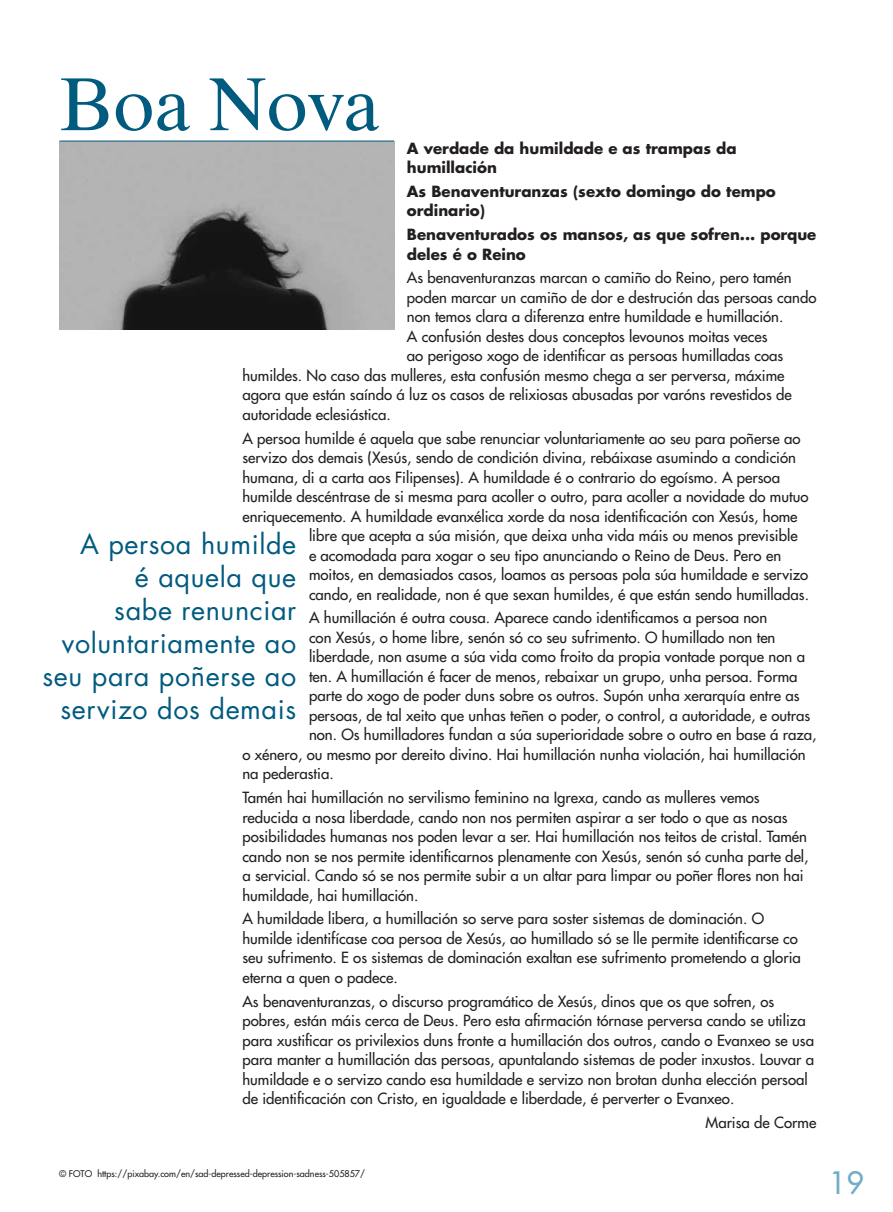
<style>
.page{position:relative;width:893px;height:1212px;background:#fff}
.page>*{position:absolute;margin:0;border:0;box-sizing:border-box;transform-origin:0 0}
.t1{font:75px "Times Ten LT Std";letter-spacing:-.01em;color:#005b7f}
.t2{font:500 30px "Futura Std";color:#72adc7}
.t3{font:27px/33px "Futura Std";letter-spacing:.02em;color:#005b7f;text-align:right}
.t4{font:500 15px/19.5px "Futura Std";color:#231f20}
.t5{font:700 15px/19.5px "Futura Std";color:#231f20}
.t6{font:500 9px "Futura Std";color:#231f20}
</style>
<div class="page">
<img style="left:60px;top:142px;width:334px;height:188px">
<hr style="left:60px;top:141px;width:334px;height:1px;background:#005b7f">
<h1 class="t1" style="left:60px;top:60px;width:322px">Boa Nova</h1>
<p class="t5" style="left:407px;top:138px;width:331px">A verdade da humildade e as trampas da humillación</p>
<p class="t5" style="left:407px;top:181px;width:370px">As Benaventuranzas (sexto domingo do tempo ordinario)</p>
<p class="t5" style="left:407px;top:224px;width:411px">Benaventurados os mansos, as que sofren... porque deles é o Reino</p>
<p class="t4" style="left:407px;top:268px;width:386px">As benaventuranzas marcan o camiño do Reino, pero tamén</p>
<p class="t4" style="left:407px;top:288px;width:411px">poden marcar un camiño de dor e destrución das persoas cando</p>
<p class="t4" style="left:407px;top:307px;width:378px">non temos clara a diferenza entre humildade e humillación.</p>
<p class="t4" style="left:407px;top:327px;width:362px">A confusión destes dous conceptos levounos moitas veces</p>
<p class="t4" style="left:407px;top:346px;width:378px">ao perigoso xogo de identificar as persoas humilladas coas</p>
<p class="t4" style="left:242px;top:366px;width:544px">humildes. No caso das mulleres, esta confusión mesmo chega a ser perversa, máxime</p>
<p class="t4" style="left:242px;top:385px;width:551px">agora que están saíndo á luz os casos de relixiosas abusadas por varóns revestidos de</p>
<p class="t4" style="left:242px;top:405px;width:150px">autoridade eclesiástica.</p>
<p class="t4" style="left:242px;top:428px;width:560px">A persoa humilde é aquela que sabe renunciar voluntariamente ao seu para poñerse ao</p>
<p class="t4" style="left:242px;top:448px;width:555px">servizo dos demais (Xesús, sendo de condición divina, rebáixase asumindo a condición</p>
<p class="t4" style="left:242px;top:467px;width:539px">humana, di a carta aos Filipenses). A humildade é o contrario do egoísmo. A persoa</p>
<p class="t4" style="left:242px;top:487px;width:568px">humilde descéntrase de si mesma para acoller o outro, para acoller a novidade do mutuo</p>
<p class="t4" style="left:242px;top:506px;width:557px">enriquecemento. A humildade evanxélica xorde da nosa identificación con Xesús, home</p>
<p class="t4" style="left:309px;top:526px;width:490px">libre que acepta a súa misión, que deixa unha vida máis ou menos previsible</p>
<p class="t4" style="left:309px;top:545px;width:474px">e acomodada para xogar o seu tipo anunciando o Reino de Deus. Pero en</p>
<p class="t4" style="left:309px;top:565px;width:501px">moitos, en demasiados casos, loamos as persoas pola súa humildade e servizo</p>
<p class="t4" style="left:309px;top:584px;width:501px">cando, en realidade, non é que sexan humildes, é que están sendo humilladas.</p>
<p class="t4" style="left:309px;top:608px;width:460px">A humillación é outra cousa. Aparece cando identificamos a persoa non</p>
<p class="t4" style="left:309px;top:628px;width:468px">con Xesús, o home libre, senón só co seu sufrimento. O humillado non ten</p>
<p class="t4" style="left:309px;top:647px;width:498px">liberdade, non asume a súa vida como froito da propia vontade porque non a</p>
<p class="t4" style="left:309px;top:667px;width:490px">ten. A humillación é facer de menos, rebaixar un grupo, unha persoa. Forma</p>
<p class="t4" style="left:309px;top:686px;width:492px">parte do xogo de poder duns sobre os outros. Supón unha xerarquía entre as</p>
<p class="t4" style="left:309px;top:706px;width:503px">persoas, de tal xeito que unhas teñen o poder, o control, a autoridade, e outras</p>
<p class="t4" style="left:309px;top:725px;width:509px">non. Os humilladores fundan a súa superioridade sobre o outro en base á raza,</p>
<p class="t4" style="left:242px;top:745px;width:565px">o xénero, ou mesmo por dereito divino. Hai humillación nunha violación, hai humillación</p>
<p class="t4" style="left:242px;top:764px;width:93px">na pederastia.</p>
<p class="t4" style="left:242px;top:788px;width:568px">Tamén hai humillación no servilismo feminino na Igrexa, cando as mulleres vemos reducida a nosa liberdade, cando non nos permiten aspirar a ser todo o que as nosas posibilidades humanas nos poden levar a ser. Hai humillación nos teitos de cristal. Tamén cando non se nos permite identificarnos plenamente con Xesús, senón só cunha parte del, a servicial. Cando só se nos permite subir a un altar para limpar ou poñer flores non hai humildade, hai humillación.</p>
<p class="t4" style="left:242px;top:909px;width:560px">A humildade libera, a humillación so serve para soster sistemas de dominación. O humilde identifícase coa persoa de Xesús, ao humillado só se lle permite identificarse co seu sufrimento. E os sistemas de dominación exaltan ese sufrimento prometendo a gloria eterna a quen o padece.</p>
<p class="t4" style="left:242px;top:991px;width:573px">As benaventuranzas, o discurso programático de Xesús, dinos que os que sofren, os pobres, están máis cerca de Deus. Pero esta afirmación tórnase perversa cando se utiliza para xustificar os privilexios duns fronte a humillación dos outros, cando o Evanxeo se usa para manter a humillación das persoas, apuntalando sistemas de poder inxustos. Louvar a humildade e o servizo cando esa humildade e servizo non brotan dunha elección persoal de identificación con Cristo, en igualdade e liberdade, é perverter o Evanxeo.</p>
<p class="t4" style="left:706px;top:1113px;width:112px">Marisa de Corme</p>
<h3 class="t3" style="left:43px;top:528px;width:255px">A persoa humilde<br>é aquela que<br>sabe renunciar voluntariamente ao seu para poñerse ao servizo dos demais</h3>
<p class="t6" style="left:59px;top:1168px;width:308px">© FOTO https://pixabay.com/en/sad-depressed-depression-sadness-505857/</p>
<h2 class="t2" style="left:829px;top:1164px;width:36px">19</h2>
</div>
